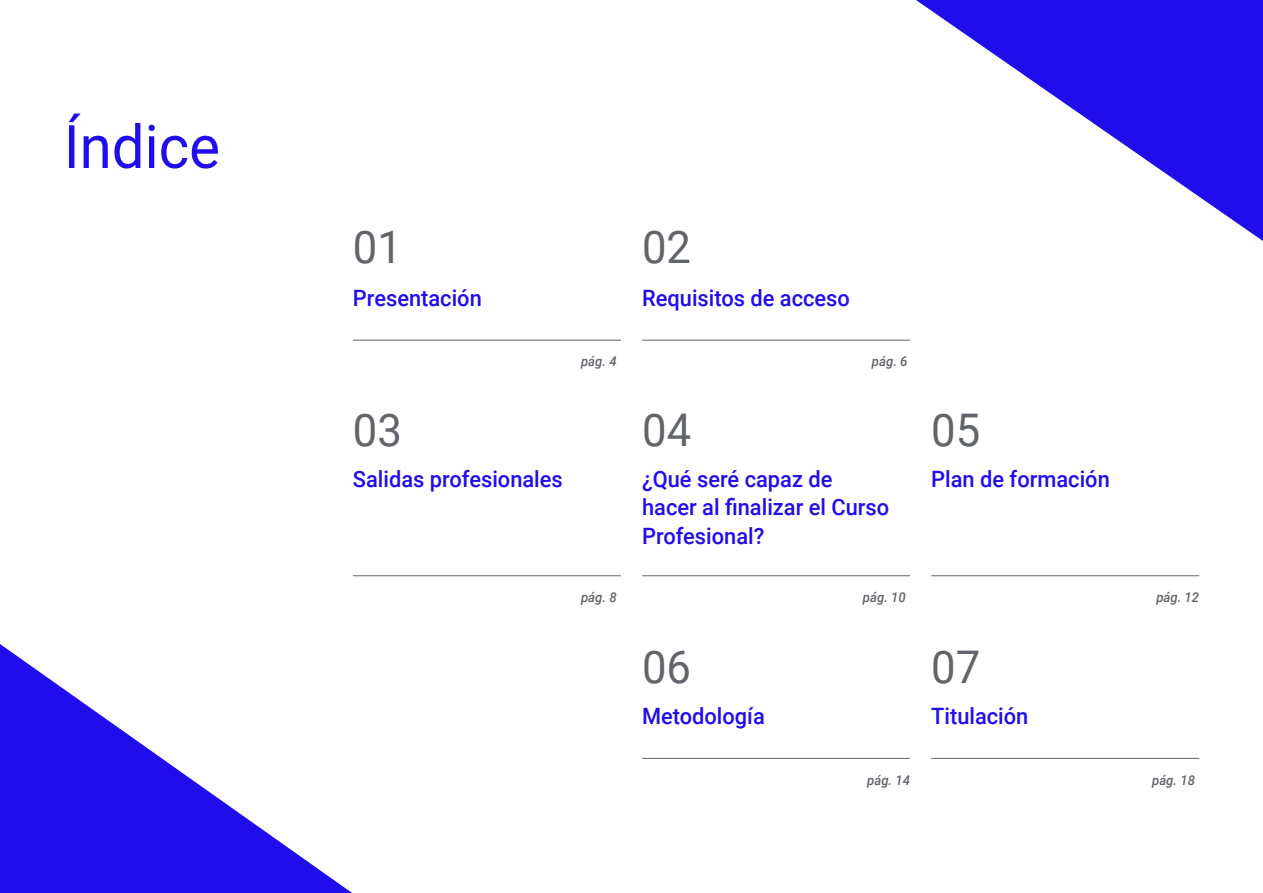
<style>
.page{position:relative;width:1263px;height:893px;background:#fff}
.page>*{position:absolute;margin:0;border:0;box-sizing:border-box;transform-origin:0 0}
.t1{font:60px "Roboto";color:#1f0dec}
.t2{font:45px "Roboto";color:#61646a}
.t3{font:500 22.5px/28.5px "Roboto";color:#1f0dec}
.t4{font:italic 500 13.5px "Roboto";color:#61646a}
</style>
<div class="page">
<svg style="left:0;top:644px;width:352px;height:249px"></svg>
<svg style="left:926px;top:0;width:337px;height:234px;fill:#1f0dec"></svg>
<hr style="left:353px;top:340px;width:268px;height:1px;background:#61646a">
<hr style="left:931px;top:758px;width:268px;height:1px;background:#61646a">
<hr style="left:642px;top:758px;width:268px;height:1px;background:#61646a">
<hr style="left:353px;top:575px;width:268px;height:1px;background:#61646a">
<hr style="left:642px;top:575px;width:268px;height:1px;background:#61646a">
<hr style="left:931px;top:575px;width:268px;height:1px;background:#61646a">
<hr style="left:642px;top:340px;width:268px;height:1px;background:#61646a">
<h1 class="t1" style="left:64px;top:105px;width:158px">Índice</h1>
<h2 class="t2" style="left:353px;top:216px;width:51px">01</h2>
<p class="t3" style="left:353px;top:283px;width:130px">Presentación</p>
<p class="t4" style="left:581px;top:351px;width:37px">pág. 4</p>
<h2 class="t2" style="left:642px;top:216px;width:51px">02</h2>
<p class="t3" style="left:642px;top:283px;width:209px">Requisitos de acceso</p>
<h2 class="t2" style="left:353px;top:398px;width:51px">03</h2>
<h2 class="t2" style="left:642px;top:398px;width:51px">04</h2>
<p class="t4" style="left:872px;top:351px;width:37px">pág. 6</p>
<p class="t3" style="left:353px;top:464px;width:211px">Salidas profesionales</p>
<p class="t3" style="left:642px;top:464px;width:249px">¿Qué seré capaz de hacer al finalizar el Curso<br>Profesional?</p>
<h2 class="t2" style="left:931px;top:398px;width:51px">05</h2>
<p class="t3" style="left:931px;top:464px;width:180px">Plan de formación</p>
<p class="t4" style="left:581px;top:588px;width:37px">pág. 8</p>
<h2 class="t2" style="left:642px;top:635px;width:51px">06</h2>
<p class="t4" style="left:863px;top:588px;width:44px">pág. 10</p>
<p class="t4" style="left:1156px;top:588px;width:44px">pág. 12</p>
<h2 class="t2" style="left:931px;top:635px;width:51px">07</h2>
<p class="t3" style="left:642px;top:701px;width:124px">Metodología</p>
<p class="t3" style="left:931px;top:701px;width:99px">Titulación</p>
<p class="t4" style="left:867px;top:771px;width:44px">pág. 14</p>
<p class="t4" style="left:1152px;top:771px;width:44px">pág. 18</p>
</div>
